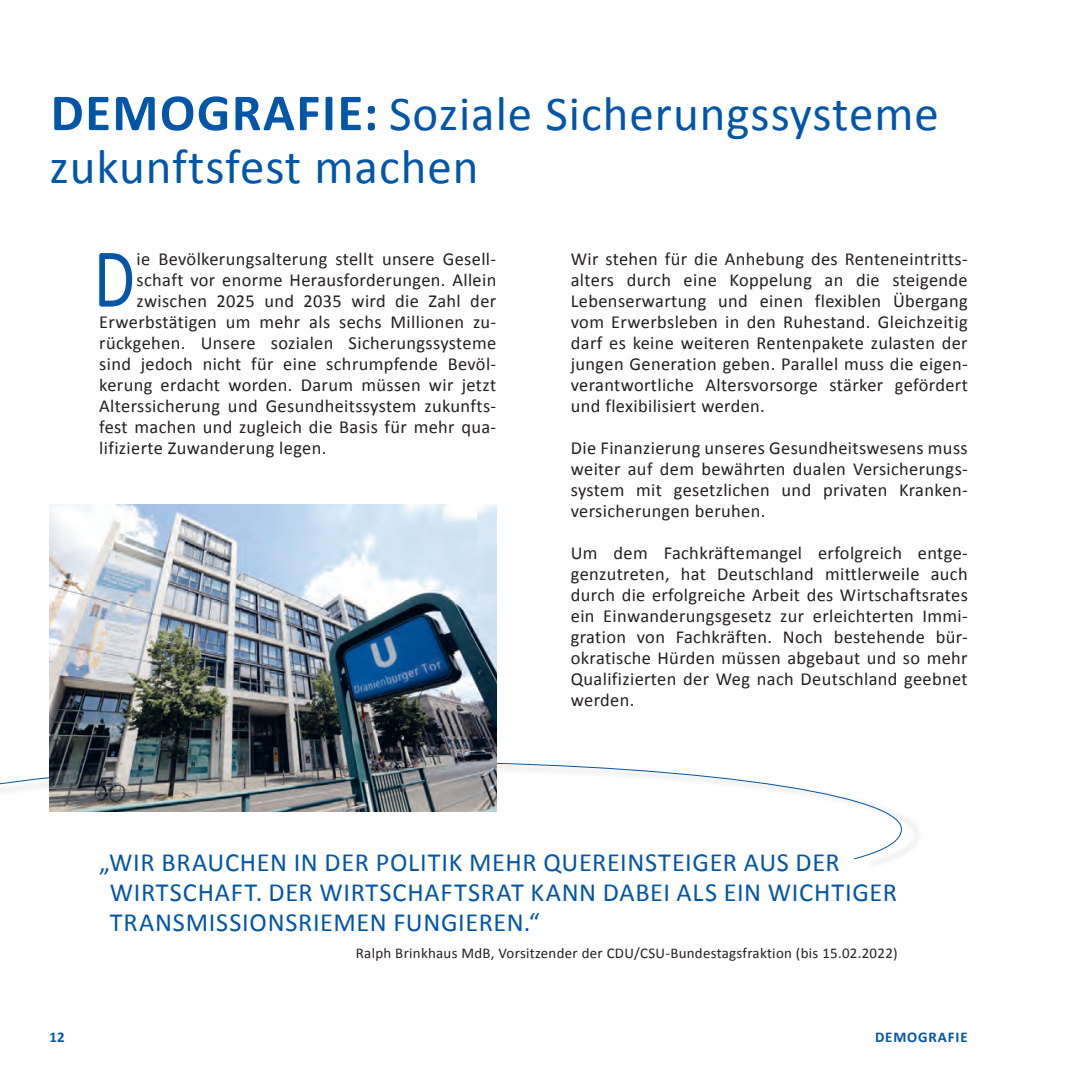
<style>
.page{position:relative;width:1092px;height:1092px;background:#fff}
.page>*{position:absolute;margin:0;border:0;box-sizing:border-box;transform-origin:0 0}
.t1{font:84.52px "Calibri";color:#0156a8;scale:.8 1}
.t2{font:49px/52.5px "Calibri";letter-spacing:.02em;color:#0156a8}
.t3{font:26.25px/29.8px "Calibri";letter-spacing:.025em;color:#0156a8}
.t4{font:18.38px/21px "Calibri";letter-spacing:.02em;color:#231f20;text-align:justify}
.t5{font:14.88px "Calibri";letter-spacing:.02em;color:#231f20}
.t6{font:700 14.88px "Calibri";letter-spacing:.06em;color:#0156a8}
.s1{font-weight:700;font-size:52.5px}
</style>
<div class="page">
<svg style="left:0;top:760px;width:902px;height:99px"></svg>
<img style="left:50px;top:505px;width:446px;height:306px">
<h2 class="t2" style="left:50px;top:88px;width:890px"><span class="s1">DEMOGRAFIE:</span> Soziale Sicherungssysteme zukunftsfest machen</h2>
<h1 class="t1" style="left:94px;top:225px;width:53px">D</h1>
<p class="t4" style="left:136px;top:248px;width:361px">ie Bevölkerungsalterung stellt unsere Gesell-</p>
<p class="t4" style="left:136px;top:269px;width:361px">schaft vor enorme Herausforderungen. Allein</p>
<p class="t4" style="left:136px;top:290px;width:361px">zwischen 2025 und 2035 wird die Zahl der</p>
<p class="t4" style="left:99px;top:311px;width:398px">Erwerbstätigen um mehr als sechs Millionen zu-</p>
<p class="t4" style="left:99px;top:332px;width:398px">rückgehen. Unsere sozialen Sicherungssysteme</p>
<p class="t4" style="left:99px;top:353px;width:398px">sind jedoch nicht für eine schrumpfende Bevöl-</p>
<p class="t4" style="left:99px;top:374px;width:398px">kerung erdacht worden. Darum müssen wir jetzt</p>
<p class="t4" style="left:99px;top:395px;width:398px">Alterssicherung und Gesundheitssystem zukunfts-</p>
<p class="t4" style="left:99px;top:416px;width:397px">fest machen und zugleich die Basis für mehr qua-</p>
<p class="t4" style="left:99px;top:437px;width:228px">lifizierte Zuwanderung legen.</p>
<p class="t4" style="left:570px;top:248px;width:398px">Wir stehen für die Anhebung des Renteneintritts&shy;alters durch eine Koppelung an die steigende Lebenserwartung und einen flexiblen Übergang vom Erwerbsleben in den Ruhestand. Gleichzeitig darf es keine weiteren Rentenpakete zulasten der jungen Generation geben. Parallel muss die eigen&shy;verantwortliche Altersvorsorge stärker gefördert und flexibilisiert werden.</p>
<p class="t4" style="left:570px;top:437px;width:398px">Die Finanzierung unseres Gesundheitswesens muss weiter auf dem bewährten dualen Versicherungs&shy;system mit gesetzlichen und privaten Kranken&shy;versicherungen beruhen.</p>
<p class="t4" style="left:570px;top:542px;width:398px;text-align:left">Um dem Fachkräftemangel erfolgreich entge&shy;genzutreten, hat Deutschland mittlerweile auch durch die erfolgreiche Arbeit des Wirtschaftsrates ein Einwanderungsgesetz zur erleichterten Immi--- gration von Fachkräften. Noch bestehende bür&shy;okratische Hürden müssen abgebaut und so mehr Qualifizierten der Weg nach Deutschland geebnet werden.</p>
<h3 class="t3" style="left:110px;top:847px;width:788px;text-indent:-10px">„WIR BRAUCHEN IN DER POLITIK MEHR QUEREINSTEIGER AUS DER<br>WIRTSCHAFT. DER WIRTSCHAFTSRAT KANN DABEI ALS EIN WICHTIGER<br>TRANSMISSIONSRIEMEN FUNGIEREN.“</h3>
<p class="t5" style="left:356px;top:943px;width:543px">Ralph Brinkhaus MdB, Vorsitzender der CDU/CSU-Bundestagsfraktion (bis 15.02.2022)</p>
<p class="t6" style="left:50px;top:1027px;width:17px">12</p>
<p class="t6" style="left:875px;top:1027px;width:94px">DEMOGRAFIE</p>
</div>
